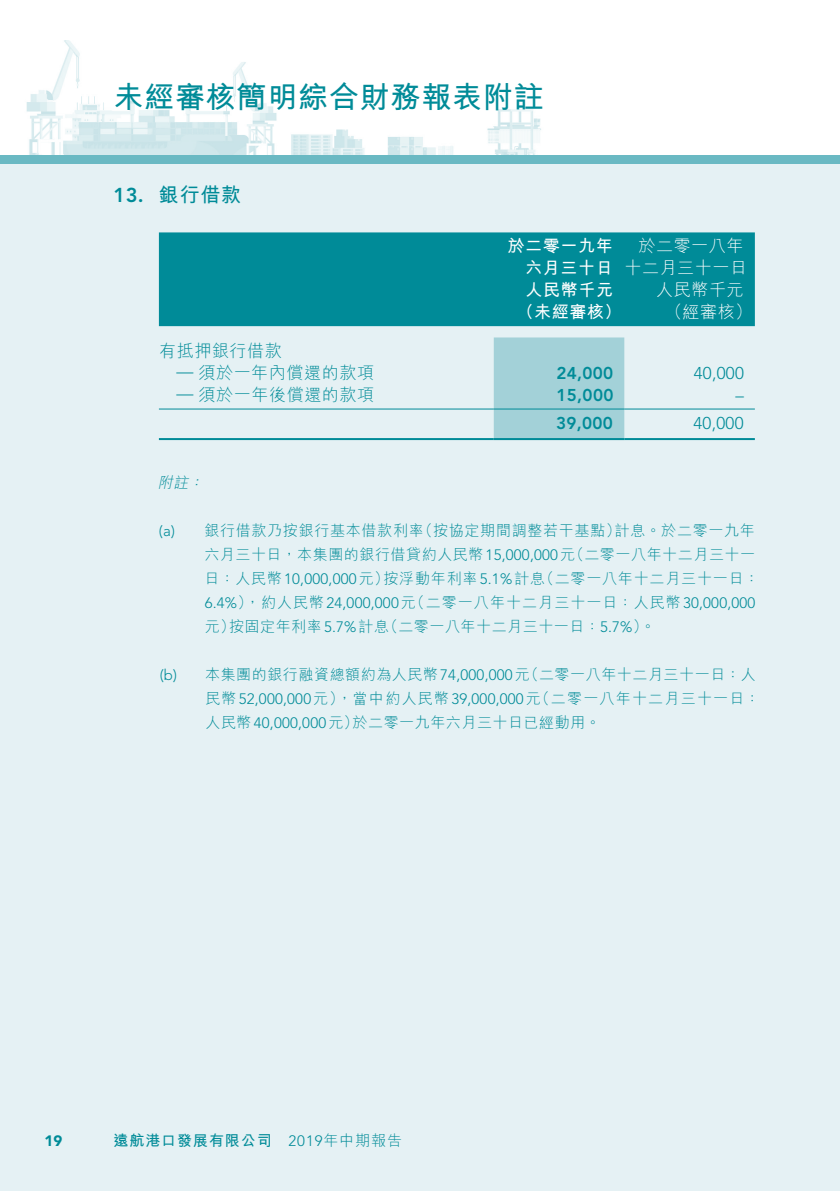
<style>
.page{position:relative;width:840px;height:1191px;background:#fff}
.page>*{position:absolute;margin:0;border:0;box-sizing:border-box;transform-origin:0 0}
.t1{font:700 30px "M Hei HK";letter-spacing:.025em;color:#008b98}
.t2{font:700 20px "M Hei HK";color:#008b98}
.t3{font:800 20px "Avenir LT Std";color:#008b98}
.t4{font:300 17px "M Hei HK";letter-spacing:.035em;color:#008b98}
.t5{font:300 17px/22px "M Hei HK";letter-spacing:.035em;color:#fff;text-align:right}
.t6{font:700 17px/22px "M Hei HK";letter-spacing:.04em;color:#fff;text-align:right}
.t7{font:800 17px "Avenir LT Std";letter-spacing:.02em;color:#008b98}
.t8{font:300 17px "Avenir LT Std";letter-spacing:.015em;color:#008b98}
.t9{font:300 15px/24px "M Hei HK";letter-spacing:.035em;color:#008b98;text-align:right}
.t10{font:300 15px/24px "Avenir LT Std";letter-spacing:.015em;color:#008b98}
.t11{font:300 15px/24px "M Hei HK";letter-spacing:.08em;color:#008b98}
.t12{font:300 15px "M Hei HK";letter-spacing:.055em;color:#008b98}
.t13{font:700 15px "M Hei HK";letter-spacing:.06em;color:#008b98}
.t14{font:italic 300 15px "M Hei HK";color:#008b98}
.t15{font:900 15px "Avenir LT Std";color:#008b98}
.s1{font-family:"Avenir LT Std"}
.s2{font-family:"M Hei HK"}
</style>
<div class="page">
<div style="left:0;top:157px;width:839px;height:1034px;background:#e5f1f4"></div>
<img style="left:0;top:40px;width:839px;height:116px">
<div style="left:0;top:156px;width:839px;height:8px;background:#6ab9c3"></div>
<div style="left:159px;top:232px;width:595px;height:94px;background:#008b98"></div>
<div style="left:493px;top:337px;width:131px;height:101px;background:#a3d1d8"></div>
<hr style="left:159px;top:408px;width:334px;height:1px;background:#008b98">
<hr style="left:493px;top:408px;width:131px;height:1px;background:#008b98">
<hr style="left:624px;top:408px;width:130px;height:1px;background:#008b98">
<hr style="left:159px;top:438px;width:334px;height:2px;background:#008b98">
<hr style="left:493px;top:438px;width:131px;height:2px;background:#008b98">
<hr style="left:624px;top:438px;width:130px;height:2px;background:#008b98">
<h1 class="t1" style="left:113px;top:75px;width:431px">未經審核簡明綜合財務報表附註</h1>
<h2 class="t3" style="left:113px;top:183px;width:32px">13.</h2>
<h2 class="t2" style="left:159px;top:180px;width:84px">銀行借款</h2>
<p class="t4" style="left:159px;top:342px;width:124px">有抵押銀行借款</p>
<p class="t4" style="left:198px;top:364px;width:177px">須於一年內償還的款項</p>
<p class="t8" style="left:176px;top:361px;width:18px">—</p>
<p class="t4" style="left:198px;top:386px;width:177px">須於一年後償還的款項</p>
<p class="t8" style="left:176px;top:383px;width:18px">—</p>
<p class="t6" style="left:507px;top:233px;width:107px">於二零一九年六月三十日</p>
<p class="t5" style="left:624px;top:235px;width:124px">於二零一八年十二月三十一日人民幣千元</p>
<p class="t6" style="left:525px;top:277px;width:89px">人民幣千元</p>
<p class="t6" style="left:516px;top:299px;width:106px">（未經審核）</p>
<p class="t5" style="left:665px;top:301px;width:88px">（經審核(</p>
<p class="t7" style="left:556px;top:363px;width:58px">24,000</p>
<p class="t8" style="left:693px;top:363px;width:51px">40,000</p>
<p class="t7" style="left:556px;top:385px;width:58px">15,000</p>
<p class="t8" style="left:735px;top:385px;width:10px">–</p>
<p class="t7" style="left:555px;top:413px;width:58px">39,000</p>
<p class="t8" style="left:693px;top:413px;width:51px">40,000</p>
<p class="t14" style="left:157px;top:474px;width:35px">附註</p>
<p class="t14" style="left:188px;top:474px;width:20px">：</p>
<p class="t10" style="left:159px;top:518px;width:18px">)a(</p>
<p class="t10" style="left:160px;top:662px;width:19px">b( )</p>
<p class="t9" style="left:417px;top:518px;width:204px">（按協定期間調整若干基點）</p>
<p class="t9" style="left:204px;top:518px;width:221px">銀行借款乃按銀行基本借款利率</p>
<p class="t9" style="left:614px;top:518px;width:141px">計息。於二零一九年</p>
<p class="t9" style="left:204px;top:542px;width:556px">六月三十日，本集團的銀行借貸約人民幣<span class="s1">15,000,000</span> （元 二零一八年十二月三十一（二零一八年十二月三十一日：</p>
<p class="t10" style="left:204px;top:566px;width:552px"><span class="s2">日：人民幣</span>10,000,000<span class="s2">元）<br></span>6.4% <span class="s2">，）約人民幣</span>24,000,000 <span class="s2">（元 二零一八年十二月三十一日：人民幣</span>30,000,000</p>
<p class="t9" style="left:383px;top:614px;width:274px">（二零一八年十二月三十一日：<span class="s1">5.7%</span> 。(</p>
<p class="t12" style="left:383px;top:570px;width:163px">按浮動年利率<span class="s1">5.1%</span>計息</p>
<p class="t9" style="left:205px;top:614px;width:32px">元）</p>
<p class="t9" style="left:205px;top:662px;width:552px">本集團的銀行融資總額約為人民幣<span class="s1">74,000,000</span> （元 二零一八年十二月三十一日：人</p>
<p class="t9" style="left:229px;top:614px;width:161px">按固定年利率<span class="s1">5.7%</span>計息</p>
<p class="t11" style="left:352px;top:686px;width:408px;text-indent:-147px">民幣<span class="s1">52,000,000</span>元，）當中約人民幣<span class="s1">39,000,000</span> （元 二零一八年十二月三十一日：於二零一九年六月三十日已經動用。</p>
<p class="t10" style="left:205px;top:710px;width:154px"><span class="s2">人民幣</span>40,000,000<span class="s2">元）</span></p>
<p class="t15" style="left:45px;top:1131px;width:19px">19</p>
<p class="t13" style="left:113px;top:1129px;width:160px">遠航港口發展有限公司</p>
<p class="t9" style="left:288px;top:1128px;width:115px"><span class="s1">2019</span>年中期報告</p>
</div>
